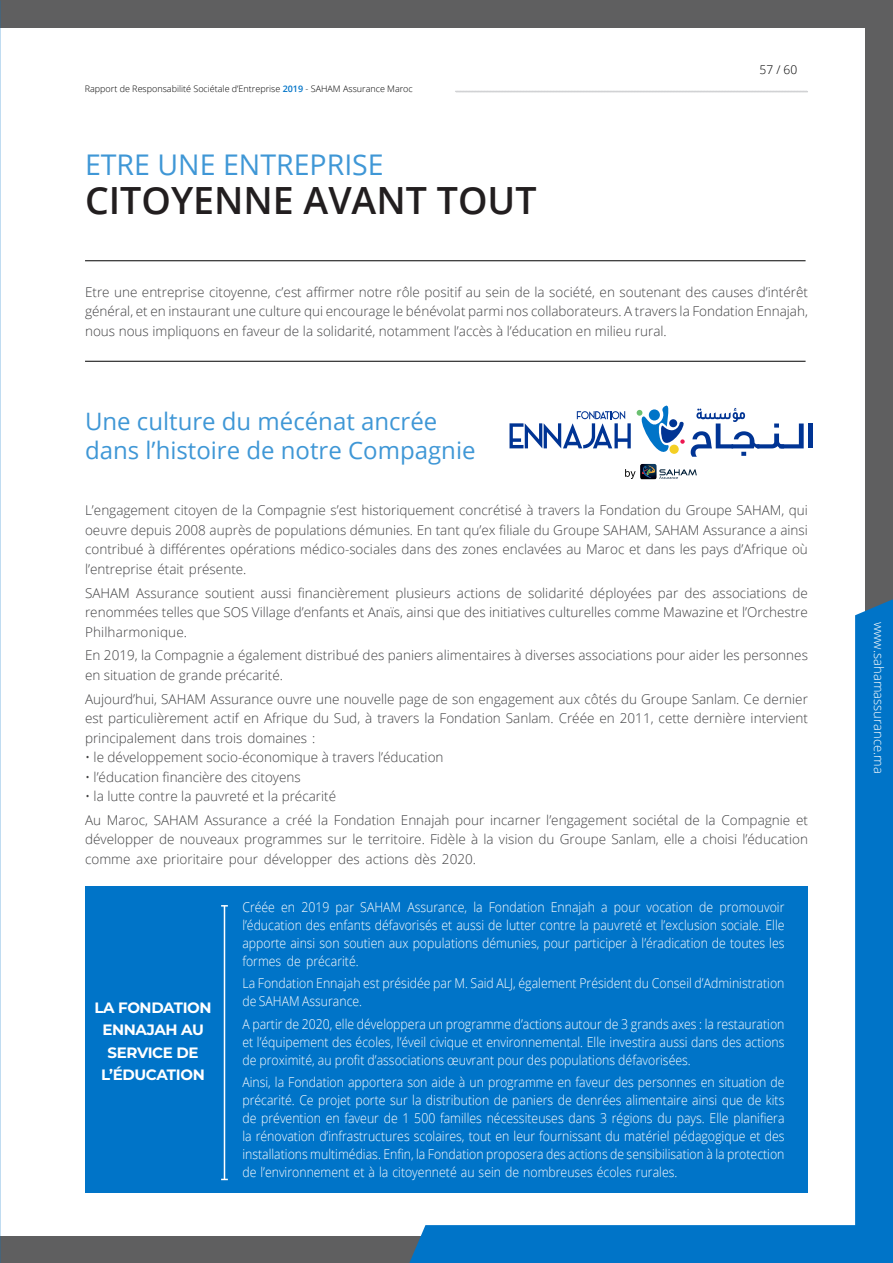
<style>
.page{position:relative;width:893px;height:1263px;background:#5f5f60}
.page>*{position:absolute;margin:0;border:0;box-sizing:border-box;transform-origin:0 0}
.t1{font:600 37.5px "Open Sans";color:#221e1f}
.t2{font:28.5px "Open Sans";color:#3f97d6}
.t3{font:24px/28.8px "Open Sans";color:#3f97d6}
.t4{font:700 15px/22.5px "Montserrat";letter-spacing:-.025em;color:#fff;text-align:center}
.t5{font:300 13.5px/19.5px "Open Sans";color:#404042;text-align:justify}
.t6{font:300 13.5px/18px "Open Sans";color:#fff;text-align:justify;scale:.91 1}
.t7{font:300 13.05px "Open Sans";color:#fff}
.t8{font:300 12px "Open Sans";color:#000}
.t9{font:300 9px "Open Sans";color:#000}
.s1{font-weight:600;color:#0074c8}
</style>
<div class="page">
<div style="left:0;top:28px;width:865px;height:1207px;background:#fff"></div>
<svg style="left:404px;top:599px;width:489px;height:664px"></svg>
<svg style="left:455px;top:90px;width:353px;height:3px"></svg>
<img style="left:0;top:0;width:1px;height:1263px">
<hr style="left:85px;top:361px;width:721px;height:1px;background:#000">
<hr style="left:85px;top:260px;width:721px;height:1px;background:#000">
<div style="left:85px;top:886px;width:723px;height:307px;background:#0074c8"></div>
<hr style="left:224px;top:906px;width:1px;height:273px;background:#fff">
<img style="left:640px;top:464px;width:17px;height:15px">
<svg style="left:642px;top:466px;width:55px;height:13px"></svg>
<svg style="left:625px;top:469px;width:11px;height:10px"></svg>
<hr style="left:808px;top:423px;width:4px;height:25px;background:#003494">
<svg style="left:691px;top:408px;width:113px;height:49px"></svg>
<svg style="left:509px;top:406px;width:176px;height:48px"></svg>
<div style="left:669px;top:445px;width:10px;height:9px;background:#f4cf24;border-radius:50%"></div>
<p class="t9" style="left:85px;top:82px;width:330px">Rapport de Responsabilité Sociétale d’Entreprise <span class="s1">2019</span> - SAHAM Assurance Maroc</p>
<h2 class="t2" style="left:85px;top:145px;width:300px">ETRE UNE ENTREPRISE</h2>
<h1 class="t1" style="left:85px;top:174px;width:453px">CITOYENNE AVANT TOUT</h1>
<p class="t8" style="left:759px;top:61px;width:39px">57 / 60</p>
<p class="t5" style="left:85px;top:282px;width:724px">Etre une entreprise citoyenne, c’est affirmer notre rôle positif au sein de la société, en soutenant des causes d’intérêt général, et en instaurant une culture qui encourage le bénévolat parmi nos collaborateurs. A travers la Fondation Ennajah, nous nous impliquons en faveur de la solidarité, notamment l’accès à l’éducation en milieu rural.</p>
<h3 class="t3" style="left:85px;top:406px;width:392px">Une culture du mécénat ancrée dans l’histoire de notre Compagnie</h3>
<p class="t5" style="left:85px;top:500px;width:724px">L’engagement citoyen de la Compagnie s’est historiquement concrétisé à travers la Fondation du Groupe SAHAM, qui oeuvre depuis 2008 auprès de populations démunies. En tant qu’ex filiale du Groupe SAHAM, SAHAM Assurance a ainsi contribué à différentes opérations médico-sociales dans des zones enclavées au Maroc et dans les pays d’Afrique où l’entreprise était présente.</p>
<p class="t5" style="left:85px;top:583px;width:724px">SAHAM Assurance soutient aussi financièrement plusieurs actions de solidarité déployées par des associations de renommées telles que SOS Village d’enfants et Anaïs, ainsi que des initiatives culturelles comme Mawazine et l’Orchestre Philharmonique.</p>
<p class="t5" style="left:85px;top:645px;width:724px">En 2019, la Compagnie a également distribué des paniers alimentaires à diverses associations pour aider les personnes en situation de grande précarité.</p>
<p class="t5" style="left:85px;top:689px;width:724px">Aujourd’hui, SAHAM Assurance ouvre une nouvelle page de son engagement aux côtés du Groupe Sanlam. Ce dernier est particulièrement actif en Afrique du Sud, à travers la Fondation Sanlam. Créée en 2011, cette dernière intervient principalement dans trois domaines :</p>
<p class="t5" style="left:85px;top:747px;width:360px">• le développement socio-économique à travers l’éducation</p>
<p class="t5" style="left:85px;top:767px;width:217px">• l’éducation financière des citoyens</p>
<p class="t5" style="left:85px;top:784px;width:724px;line-height:23.7px">• la lutte contre la pauvreté et la précarité<br>Au Maroc, SAHAM Assurance a créé la Fondation Ennajah pour incarner l’engagement sociétal de la Compagnie et</p>
<p class="t5" style="left:85px;top:829px;width:724px">développer de nouveaux programmes sur le territoire. Fidèle à la vision du Groupe Sanlam, elle a choisi l’éducation comme axe prioritaire pour développer des actions dès 2020.</p>
<p class="t4" style="left:94px;top:995px;width:119px">LA FONDATION<br>ENNAJAH AU<br>SERVICE DE<br>L’ÉDUCATION</p>
<p class="t6" style="left:242px;top:898px;width:597px">Créée en 2019 par SAHAM Assurance, la Fondation Ennajah a pour vocation de promouvoir l’éducation des enfants défavorisés et aussi de lutter contre la pauvreté et l’exclusion sociale. Elle apporte ainsi son soutien aux populations démunies, pour participer à l’éradication de toutes les formes de précarité.</p>
<p class="t6" style="left:242px;top:974px;width:597px">La Fondation Ennajah est présidée par M. Said ALJ, également Président du Conseil d’Administration de SAHAM Assurance.</p>
<p class="t6" style="left:242px;top:1014px;width:597px">A partir de 2020, elle développera un programme d’actions autour de 3 grands axes : la restauration et l’équipement des écoles, l’éveil civique et environnemental. Elle investira aussi dans des actions de proximité, au profit d’associations œuvrant pour des populations défavorisées.</p>
<p class="t6" style="left:242px;top:1073px;width:597px">Ainsi, la Fondation apportera son aide à un programme en faveur des personnes en situation de précarité. Ce projet porte sur la distribution de paniers de denrées alimentaire ainsi que de kits de prévention en faveur de 1 500 familles nécessiteuses dans 3 régions du pays. Elle planifiera la rénovation d’infrastructures scolaires, tout en leur fournissant du matériel pédagogique et des installations multimédias. Enfin, la Fondation proposera des actions de sensibilisation à la protection de l’environnement et à la citoyenneté au sein de nombreuses écoles rurales.</p>
<p class="t7" style="left:888px;top:621px;width:153px;rotate:90deg">www.sahamassurance.ma</p>
</div>
